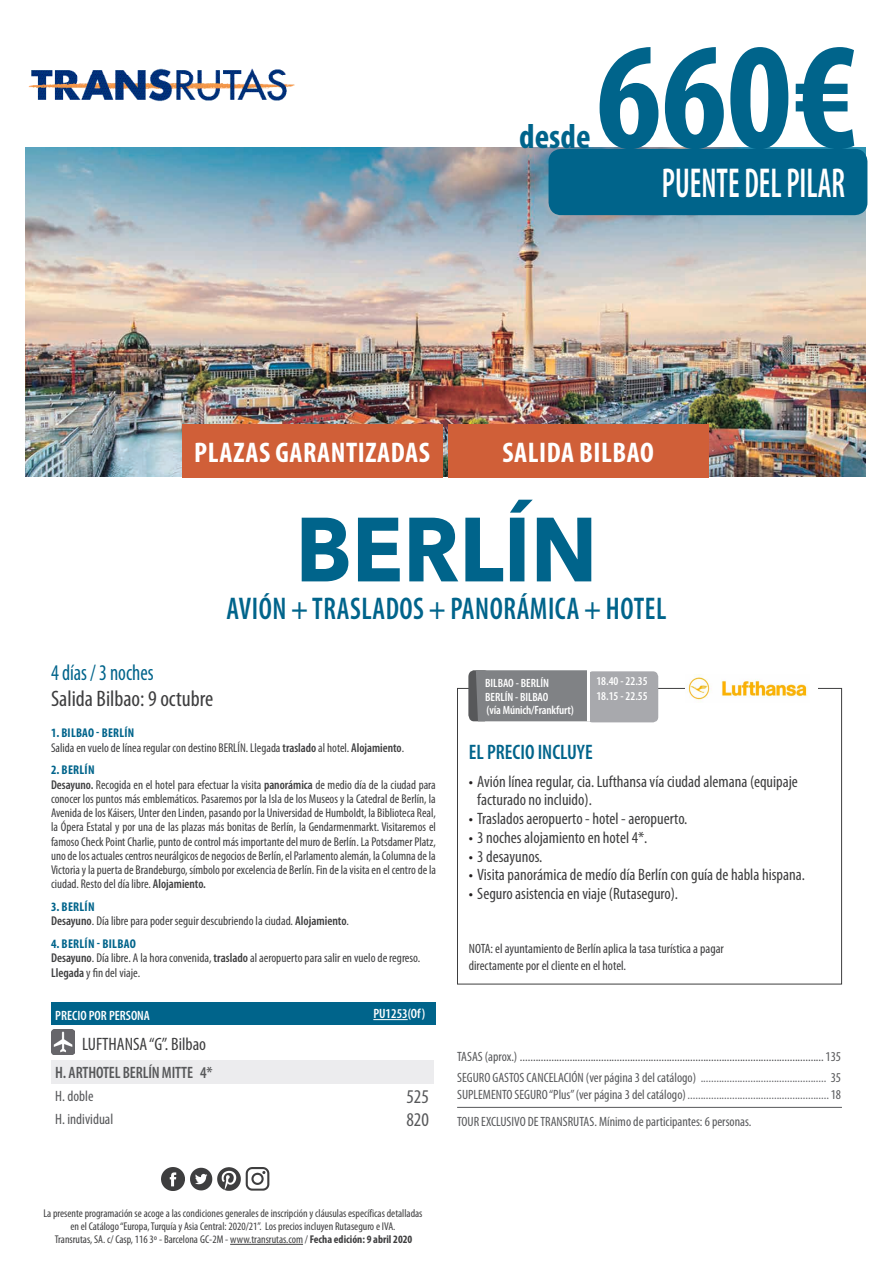
<style>
.page{position:relative;width:893px;height:1263px;background:#fff}
.page>*{position:absolute;margin:0;border:0;box-sizing:border-box;transform-origin:0 0}
.t1{font:700 condensed 153.3px "Myriad Pro";color:#00648b}
.TITULO_GENERAL{font:700 90px "Avenir Next LT Pro";color:#00648b;scale:.94 1}
.t2{font:600 condensed 42px "Myriad Pro";color:#fff;scale:.73 1}
.t3{font:700 condensed 34.65px "Myriad Pro";color:#00648b}
.ParaStyle02-Interlin{font:600 condensed 31.5px "Myriad Pro";letter-spacing:.02em;color:#00648b;scale:.9 1}
.t4{font:700 condensed 28.5px "Myriad Pro";letter-spacing:.02em;color:#fff}
.ParaStyle02-Interlin-2{font:condensed 22.5px "Myriad Pro";color:#3e3e3f}
.ParaStyle02-Interlin-3{font:condensed 22.5px "Myriad Pro";color:#00648b;scale:.9 1}
.ParaStyle03-Interlin{font:600 condensed 21px "Myriad Pro";color:#00648b}
.t5{font:condensed 19.5px "Myriad Pro";color:#57585a}
.t6{font:condensed 18px "Myriad Pro";color:#3e3e3f}
.t7{font:condensed 16.5px/18.8px "Myriad Pro";color:#3e3e3f}
.t8{font:600 condensed 16.5px "Myriad Pro";letter-spacing:-.01em;color:#57585a}
.t9{font:condensed 15px "Myriad Pro";color:#57585a}
.TEXTO_GRIS_CON_RAYA{font:condensed 13.5px "Myriad Pro";color:#57585a}
.Filete_inferior{font:condensed 13.5px "Myriad Pro";color:#6e6f72}
.TEXTO_GRIS_CON_RAYA-2{font:condensed 13.5px "Myriad Pro";color:#3e3e3f}
.Filete_inferior-2{font:condensed 13.5px "Myriad Pro";color:#57585a}
.t10{font:600 condensed 13.5px "Myriad Pro";color:#fff}
.t11{font:condensed 12.75px/14.2px "Myriad Pro";color:#3e3e3f;text-align:justify}
.t12{font:700 condensed 12.75px "Myriad Pro";letter-spacing:.02em;color:#00648b}
.t13{font:600 condensed 12px "Myriad Pro";color:#fff}
.t14{font:condensed 11.25px "Myriad Pro";color:#3e3e3f}
.s1{font-weight:600}
.s2{color:#231f20}
.s3{color:#6e6f72}
.s4{color:#57585a}
.s5{font-weight:700}
</style>
<div class="page">
<img style="left:26px;top:148px;width:839px;height:329px">
<svg style="left:457px;top:688px;width:385px;height:297px"></svg>
<div style="left:549px;top:149px;width:318px;height:66px;background:#00648b;border-radius:13px"></div>
<div style="left:51px;top:1002px;width:385px;height:22px;background:#00648b"></div>
<hr style="left:373px;top:1019px;width:35px;height:1px;background:#fff">
<img style="left:51px;top:1030px;width:24px;height:24px">
<hr style="left:230px;top:1244px;width:73px;height:1px;background:#3e3e3f">
<img style="left:245px;top:1167px;width:25px;height:23px">
<img style="left:217px;top:1167px;width:23px;height:23px">
<img style="left:162px;top:1167px;width:23px;height:23px">
<img style="left:190px;top:1167px;width:22px;height:23px">
<img style="left:28px;top:68px;width:267px;height:34px">
<div style="left:182px;top:425px;width:260px;height:53px;background:#d05f38"></div>
<div style="left:448px;top:425px;width:260px;height:53px;background:#d05f38"></div>
<div style="left:51px;top:1060px;width:382px;height:23px;background:#ececee"></div>
<hr style="left:457px;top:1107px;width:385px;height:1px;background:#57585a">
<div style="left:685px;top:670px;width:132px;height:38px;background:#fff"></div>
<img style="left:688px;top:675px;width:119px;height:25px">
<svg style="left:468px;top:670px;width:119px;height:51px;background:#7e8083"></svg>
<div style="left:587px;top:671px;width:71px;height:51px;background:#a8a9ad;border-radius:5px"></div>
<hr style="left:587px;top:669px;width:3px;height:52px;background:#fff">
<p class="t3" style="left:519px;top:117px;width:73px">desde</p>
<p class="t1" style="left:596px;top:12px;width:263px">660€</p>
<p class="t2" style="left:662px;top:160px;width:253px">PUENTE DEL PILAR</p>
<p class="t4" style="left:194px;top:437px;width:237px">PLAZAS GARANTIZADAS</p>
<p class="t4" style="left:502px;top:437px;width:153px">SALIDA BILBAO</p>
<p class="TITULO_GENERAL" style="left:295px;top:495px;width:323px">BERLÍN</p>
<p class="ParaStyle02-Interlin" style="left:226px;top:591px;width:490px">AVIÓN + TRASLADOS + PANORÁMICA + HOTEL</p>
<p class="ParaStyle02-Interlin-3" style="left:51px;top:661px;width:115px">4 días / 3 noches</p>
<p class="ParaStyle02-Interlin-2" style="left:51px;top:686px;width:164px">Salida Bilbao: 9 octubre</p>
<p class="t12" style="left:51px;top:726px;width:85px">1. BILBAO - BERLÍN</p>
<p class="t11" style="left:51px;top:740px;width:355px">Salida en vuelo de línea regular con destino BERLÍN. Llegada <span class="s1">traslado</span> al hotel. <span class="s1">Alojamiento</span>.</p>
<p class="t12" style="left:51px;top:763px;width:45px">2. BERLÍN</p>
<p class="t11" style="left:51px;top:777px;width:386px"><span class="s1">Desayuno.</span> Recogida en el hotel para efectuar la visita <span class="s1">panorámica</span> de medio día de la ciudad para conocer los puntos más emblemáticos. Pasaremos por la Isla de los Museos y la Catedral de Berlín, la Avenida de los Káisers, Unter den Linden, pasando por la Universidad de Humboldt, la Biblioteca Real, la Ópera Estatal y por una de las plazas más bonitas de Berlín, la Gendarmenmarkt. Visitaremos el famoso Check Point Charlie, punto de control más importante del muro de Berlín. La Potsdamer Platz, uno de los actuales centros neurálgicos de negocios de Berlín, el Parlamento alemán, la Columna de la Victoria y la puerta de Brandeburgo, símbolo por excelencia de Berlín. Fin de la visita en el centro de la ciudad. Resto del día libre. <span class="s1">Alojamiento.</span></p>
<p class="t12" style="left:51px;top:900px;width:45px">3. BERLÍN</p>
<p class="t11" style="left:51px;top:914px;width:300px"><span class="s1">Desayuno</span>. Día libre para poder seguir descubriendo la ciudad. <span class="s1">Alojamiento</span>.</p>
<p class="t12" style="left:51px;top:937px;width:86px">4. BERLÍN - BILBAO</p>
<p class="t11" style="left:51px;top:951px;width:371px"><span class="s1">Desayuno</span>. Día libre. A la hora convenida, <span class="s1">traslado</span> al aeropuerto para salir en vuelo de regreso.<br><span class="s1">Llegada</span> y fin del viaje.</p>
<p class="t10" style="left:55px;top:1008px;width:96px">PRECIO POR PERSONA</p>
<p class="t10" style="left:373px;top:1006px;width:53px">PU1253(Of)</p>
<p class="t6" style="left:82px;top:1034px;width:125px">LUFTHANSA “G”. Bilbao</p>
<p class="t8" style="left:55px;top:1063px;width:159px">H. ARTHOTEL BERLÍN MITTE 4*</p>
<p class="t9" style="left:55px;top:1088px;width:40px">H. doble</p>
<p class="t5" style="left:406px;top:1085px;width:24px">525</p>
<p class="t9" style="left:55px;top:1111px;width:60px">H. individual</p>
<p class="t5" style="left:406px;top:1109px;width:24px">820</p>
<p class="t13" style="left:485px;top:676px;width:65px">BILBAO - BERLÍN</p>
<p class="t13" style="left:485px;top:691px;width:65px">BERLÍN - BILBAO</p>
<p class="t13" style="left:487px;top:703px;width:89px">(vía Múnich/Frankfurt)</p>
<p class="t13" style="left:596px;top:675px;width:53px">18.40 - 22.35</p>
<p class="t13" style="left:596px;top:690px;width:53px">18.15 - 22.55</p>
<p class="ParaStyle03-Interlin" style="left:469px;top:741px;width:125px">EL PRECIO INCLUYE</p>
<p class="t7" style="left:477px;top:772px;width:322px;text-indent:-9px"><span class="s2">•</span> Avión línea regular, cia. Lufthansa vía ciudad alemana (equipaje facturado no incluido).</p>
<p class="t7" style="left:469px;top:809px;width:220px"><span class="s2">•</span> Traslados aeropuerto - hotel - aeropuerto.</p>
<p class="t7" style="left:469px;top:828px;width:180px"><span class="s2">•</span> 3 noches alojamiento en hotel 4*.</p>
<p class="t7" style="left:469px;top:847px;width:75px"><span class="s2">•</span> 3 desayunos.</p>
<p class="t7" style="left:469px;top:866px;width:338px"><span class="s2">•</span> Visita panorámica de medío día Berlín con guía de habla hispana.</p>
<p class="t7" style="left:469px;top:884px;width:211px"><span class="s2">•</span> Seguro asistencia en viaje (Rutaseguro).</p>
<p class="TEXTO_GRIS_CON_RAYA-2" style="left:469px;top:941px;width:257px">NOTA: el ayuntamiento de Berlín aplica la tasa turística a pagar</p>
<p class="TEXTO_GRIS_CON_RAYA-2" style="left:469px;top:958px;width:159px">directamente por el cliente en el hotel.</p>
<p class="TEXTO_GRIS_CON_RAYA" style="left:457px;top:1049px;width:386px">TASAS (aprox.) ....................................................................................................................135</p>
<p class="TEXTO_GRIS_CON_RAYA" style="left:457px;top:1070px;width:386px">SEGURO GASTOS CANCELACIÓN (ver página 3 del catálogo) <span class="s3">................................................</span> 35</p>
<p class="Filete_inferior" style="left:457px;top:1087px;width:386px"><span class="s4">SUPLEMENTO SEGURO “Plus” (ver página 3 del catálogo)</span>......................................................<span class="s4">18</span></p>
<p class="Filete_inferior-2" style="left:457px;top:1114px;width:296px">TOUR EXCLUSIVO DE TRANSRUTAS. Mínimo de participantes: 6 personas.</p>
<p class="t14" style="left:43px;top:1207px;width:381px">La presente programación se acoge a las condiciones generales de inscripción y cláusulas específicas detalladas</p>
<p class="t14" style="left:70px;top:1220px;width:327px">en el Catálogo “Europa, Turquía y Asia Central: 2020/21”. Los precios incluyen Rutaseguro e IVA.</p>
<p class="t14" style="left:55px;top:1233px;width:359px">Transrutas, SA. c/ Casp, 116 3º - Barcelona GC-2M - www.transrutas.com / <span class="s5">Fecha edición: 9 abril 2020</span></p>
</div>
